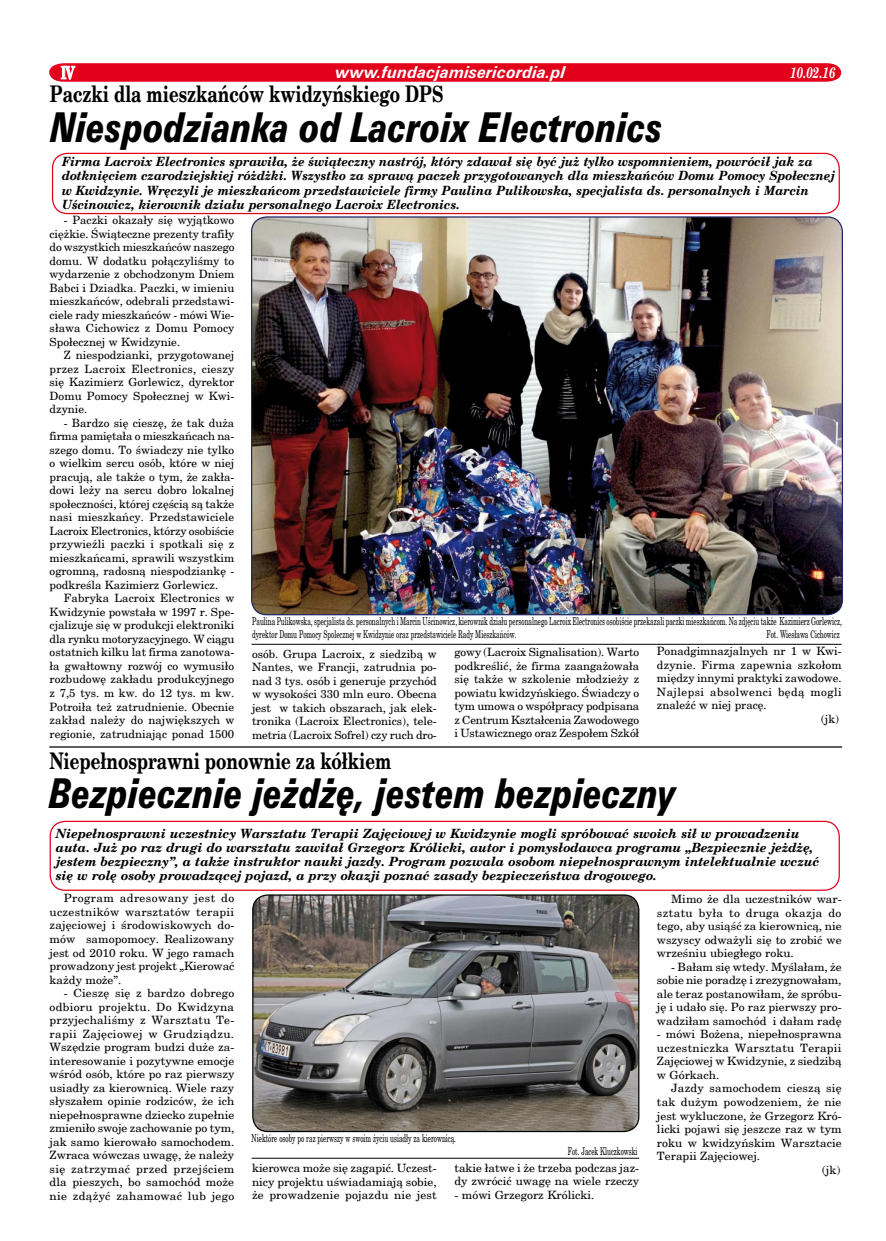
<style>
.page{position:relative;width:886px;height:1241px;background:#fff}
.page>*{position:absolute;margin:0;border:0;box-sizing:border-box;transform-origin:0 0}
.t1{font:italic 37.5px "Zurich Blk PL";color:#000;scale:.75 1}
.t2{font:700 22.5px "New Brunswick";color:#000;scale:.75 1}
.t3{font:700 17.5px "New Brunswick";color:#fff;scale:.7 1}
.t4{font:italic 700 15px "Zurich PL";color:#fff}
.t5{font:italic 700 15px "New Brunswick";color:#fff;scale:.75 1}
.t6{font:italic 700 12.5px/14.1px "New Brunswick";color:#000}
.t7{font:italic 700 12.5px/14.1px "New Brunswick";color:#000;scale:.96 1}
.t8{font:11.25px/13.5px "New Brunswick";color:#000;text-align:justify}
.t9{font:11.25px/13.5px "New Brunswick";color:#000;text-align:justify;scale:1.05 1}
.t10{font:11.25px "New Brunswick";letter-spacing:.04em;color:#000}
.t11{font:10.62px/12.9px "New Brunswick";color:#000;scale:.6 1}
</style>
<div class="page">
<svg style="left:49px;top:63px;width:792px;height:19px;background:#e30a22"></svg>
<div style="left:52px;top:153px;width:788px;height:61px;border:1px solid #e2001a;border-radius:15px"></div>
<img style="left:252px;top:217px;width:590px;height:397px;border-radius:15px">
<hr style="left:49px;top:746px;width:793px;height:1px;background:#000">
<div style="left:50px;top:820px;width:790px;height:70px;border:1px solid #e2001a;border-radius:15px"></div>
<hr style="left:252px;top:1157px;width:387px;height:1px;background:#000">
<hr style="left:252px;top:644px;width:590px;height:1px;background:#000">
<img style="left:253px;top:894px;width:386px;height:237px;border-radius:15px">
<div style="left:252px;top:894px;width:387px;height:237px;border:1px solid #000;border-radius:15px"></div>
<h3 class="t3" style="left:61px;top:62px;width:21px">IV</h3>
<h3 class="t4" style="left:335px;top:62px;width:232px">www.fundacjamisericordia.pl</h3>
<h3 class="t5" style="left:790px;top:63px;width:62px">10.02.16</h3>
<h2 class="t2" style="left:50px;top:80px;width:526px">Paczki dla mieszkańców kwidzyńskiego DPS</h2>
<h1 class="t1" style="left:51px;top:103px;width:818px">Niespodzianka od Lacroix Electronics</h1>
<p class="t7" style="left:62px;top:154px;width:806px">Firma Lacroix Electronics sprawiła, że świąteczny nastrój, który zdawał się być już tylko wspomnieniem, powrócił jak za dotknięciem czarodziejskiej różdżki. Wszystko za sprawą paczek przygotowanych dla mieszkańców Domu Pomocy Społecznej w Kwidzynie. Wręczyli je mieszkańcom przedstawiciele firmy Paulina Pulikowska, specjalista ds. personalnych i Marcin Uścinowicz, kierownik działu personalnego Lacroix Electronics.</p>
<p class="t8" style="left:50px;top:213px;width:186px;text-indent:14px">- Paczki okazały się wyjątkowo ciężkie. Świąteczne prezenty trafiły do wszystkich mieszkańców naszego domu. W dodatku połączyliśmy to wydarzenie z obchodzonym Dniem Babci i Dziadka. Paczki, w imieniu mieszkańców, odebrali przedstawi&shy;ciele rady mieszkańców - mówi Wie&shy;sława Cichowicz z Domu Pomocy Społecznej w Kwidzynie.</p>
<p class="t8" style="left:50px;top:348px;width:186px;text-indent:14px">Z niespodzianki, przygotowanej przez Lacroix Electronics, cieszy się Kazimierz Gorlewicz, dyrektor Domu Pomocy Społecznej w Kwi&shy;dzynie.</p>
<p class="t8" style="left:50px;top:415px;width:186px;text-indent:14px">- Bardzo się cieszę, że tak duża firma pamiętała o mieszkańcach na&shy;szego domu. To świadczy nie tylko o wielkim sercu osób, które w niej pracują, ale także o tym, że zakła&shy;dowi leży na sercu dobro lokalnej społeczności, której częścią są także nasi mieszkańcy. Przedstawiciele Lacroix Electronics, którzy osobiście przywieźli paczki i spotkali się z mieszkańcami, sprawili wszystkim ogromną, radosną niespodziankę - podkreśla Kazimierz Gorlewicz.</p>
<p class="t8" style="left:50px;top:591px;width:186px;text-indent:14px">Fabryka Lacroix Electronics w Kwidzynie powstała w 1997 r. Spe&shy;cjalizuje się w produkcji elektroniki dla rynku motoryzacyjnego. W ciągu ostatnich kilku lat firma zanotowa&shy;ła gwałtowny rozwój co wymusiło rozbudowę zakładu produkcyjnego z 7,5 tys. m kw. do 12 tys. m kw.<br>Potroiła też zatrudnienie. Obecnie zakład należy do największych w regionie, zatrudniając ponad 1500</p>
<p class="t11" style="left:252px;top:614px;width:984px">Paulina Pulikowska, specjalista ds. personalnych i Marcin Uścinowicz, kierownik działu personalnego Lacroix Electronics osobiście przekazali paczki mieszkańcom. Na zdjęciu także Kazimierz Gorlewicz, dyrektor Domu Pomocy Spolecznej w Kwidzynie oraz przedstawiciele Rady Mieszkańców.</p>
<p class="t11" style="left:766px;top:627px;width:124px">Fot. Wiesława Cichowicz</p>
<p class="t8" style="left:252px;top:646px;width:186px">osób. Grupa Lacroix, z siedzibą w Nantes, we Francji, zatrudnia po&shy;nad 3 tys. osób i generuje przychód w wysokości 330 mln euro. Obecna jest w takich obszarach, jak elek&shy;tronika (Lacroix Electronics), tele&shy;metria (Lacroix Sofrel) czy ruch dro-</p>
<p class="t8" style="left:454px;top:645px;width:186px">gowy (Lacroix Signalisation). Warto podkreślić, że firma zaangażowała się także w szkolenie młodzieży z powiatu kwidzyńskiego. Świadczy o tym umowa o współpracy podpisana z Centrum Kształcenia Zawodowego i Ustawicznego oraz Zespołem Szkół</p>
<p class="t8" style="left:657px;top:644px;width:186px">Ponadgimnazjalnych nr 1 w Kwi-</p>
<p class="t8" style="left:657px;top:657px;width:186px">dzynie. Firma zapewnia szkołom</p>
<p class="t8" style="left:657px;top:671px;width:186px">między innymi praktyki zawodowe.</p>
<p class="t10" style="left:657px;top:684px;width:186px">Najlepsi absolwenci będą mogli</p>
<p class="t8" style="left:657px;top:698px;width:111px">znaleźć w niej pracę.</p>
<p class="t8" style="left:821px;top:711px;width:19px">(jk)</p>
<h2 class="t2" style="left:50px;top:746px;width:457px">Niepełnosprawni ponownie za kółkiem</h2>
<h1 class="t1" style="left:50px;top:768px;width:837px">Bezpiecznie jeżdżę, jestem bezpieczny</h1>
<p class="t6" style="left:56px;top:826px;width:765px">Niepełnosprawni uczestnicy Warsztatu Terapii Zajęciowej w Kwidzynie mogli spróbować swoich sił w prowadzeniu auta. Już po raz drugi do warsztatu zawitał Grzegorz Królicki, autor i pomysłodawca programu „Bezpiecznie jeżdżę, jestem bezpieczny”, a także instruktor nauki jazdy. Program pozwala osobom niepełnosprawnym intelektualnie wczuć się w rolę osoby prowadzącej pojazd, a przy okazji poznać zasady bezpieczeństwa drogowego.</p>
<p class="t9" style="left:50px;top:891px;width:177px;text-indent:14px">Program adresowany jest do uczestników warsztatów terapii zajęciowej i środowiskowych do&shy;mów samopomocy. Realizowany jest od 2010 roku. W jego ramach prowadzony jest projekt „Kierować każdy może”.</p>
<p class="t9" style="left:50px;top:985px;width:177px;text-indent:14px">- Cieszę się z bardzo dobrego odbioru projektu. Do Kwidzyna przyjechaliśmy z Warsztatu Te&shy;rapii Zajęciowej w Grudziądzu.<br>Wszędzie program budzi duże za&shy;interesowanie i pozytywne emocje wśród osób, które po raz pierwszy usiadły za kierownicą. Wiele razy słyszałem opinie rodziców, że ich niepełnosprawne dziecko zupełnie zmieniło swoje zachowanie po tym, jak samo kierowało samochodem.<br>Zwraca wówczas uwagę, że należy się zatrzymać przed przejściem dla pieszych, bo samochód może nie zdążyć zahamować lub jego</p>
<p class="t11" style="left:252px;top:1131px;width:342px">Niektóre osoby po raz pierwszy w swoim życiu usiadły za kierownicą.</p>
<p class="t11" style="left:568px;top:1144px;width:118px">Fot. Jacek Kluczkowski</p>
<p class="t9" style="left:252px;top:1160px;width:177px">kierowca może się zagapić. Uczest&shy;nicy projektu uświadamiają sobie, że prowadzenie pojazdu nie jest</p>
<p class="t9" style="left:454px;top:1160px;width:177px">takie łatwe i że trzeba podczas jaz&shy;dy zwrócić uwagę na wiele rzeczy</p>
<p class="t9" style="left:454px;top:1187px;width:135px">- mówi Grzegorz Królicki.</p>
<p class="t9" style="left:657px;top:892px;width:177px;text-indent:14px">Mimo że dla uczestników war&shy;sztatu była to druga okazja do tego, aby usiąść za kierownicą, nie wszyscy odważyli się to zrobić we wrześniu ubiegłego roku.</p>
<p class="t9" style="left:657px;top:959px;width:177px;text-indent:14px">- Bałam się wtedy. Myślałam, że sobie nie poradzę i zrezygnowałam, ale teraz postanowiłam, że spróbu&shy;ję i udało się. Po raz pierwszy pro&shy;wadziłam samochód i dałam radę</p>
<p class="t9" style="left:657px;top:1027px;width:177px">- mówi Bożena, niepełnosprawna uczestniczka Warsztatu Terapii Zajęciowej w Kwidzynie, z siedzibą w Górkach.</p>
<p class="t9" style="left:671px;top:1081px;width:164px">Jazdy samochodem cieszą się</p>
<p class="t9" style="left:657px;top:1094px;width:177px">tak dużym powodzeniem, że nie</p>
<p class="t9" style="left:657px;top:1108px;width:177px">jest wykluczone, że Grzegorz Kró-</p>
<p class="t9" style="left:657px;top:1121px;width:177px">licki pojawi się jeszcze raz w tym</p>
<p class="t9" style="left:657px;top:1135px;width:178px">roku w kwidzyńskim Warsztacie</p>
<p class="t9" style="left:657px;top:1148px;width:100px">Terapii Zajęciowej.</p>
<p class="t9" style="left:822px;top:1162px;width:19px">(jk)</p>
</div>
